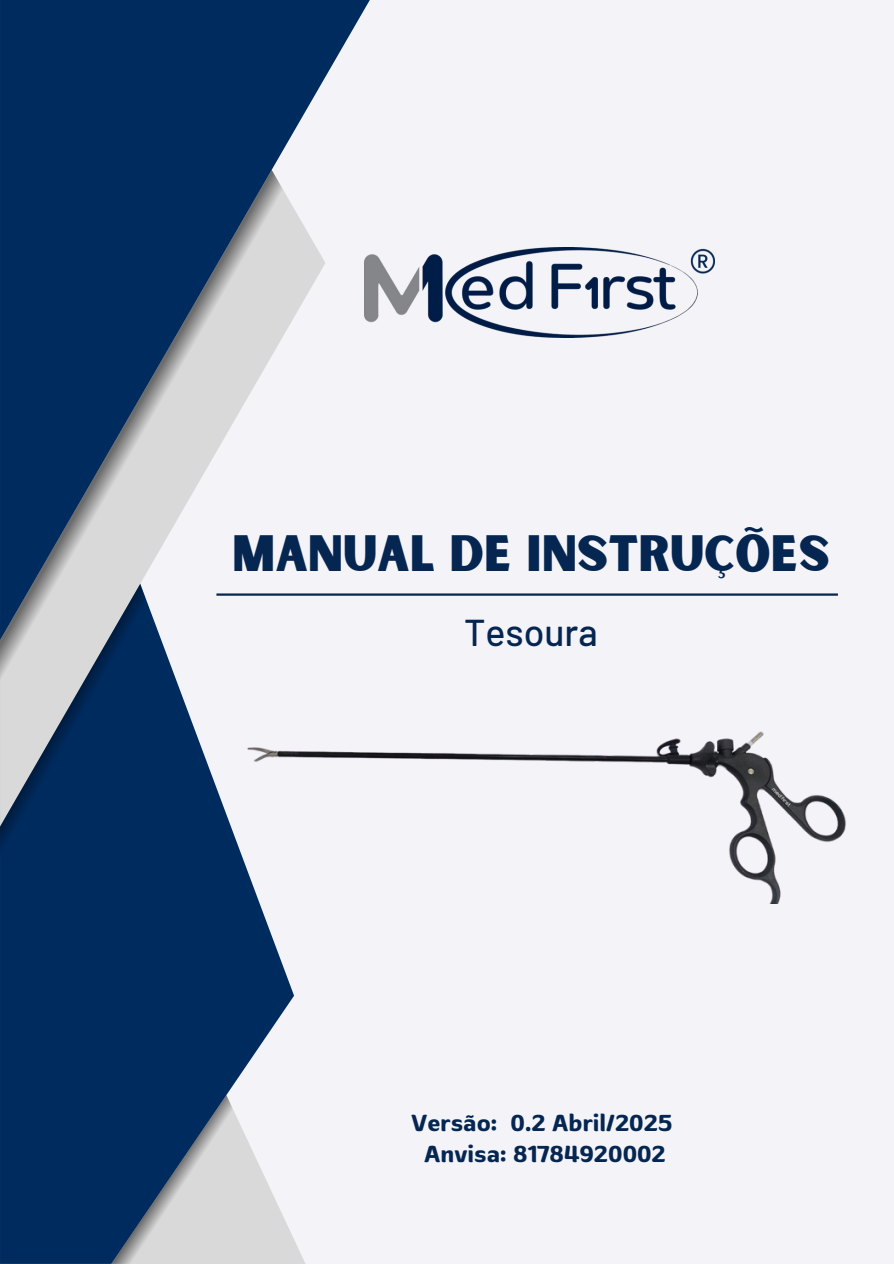
<style>
.page{position:relative;width:894px;height:1264px;background:#fff}
.page>*{position:absolute;margin:0;border:0;box-sizing:border-box;transform-origin:0 0}
.t1{font:48.75px "Sunborn Sans One";color:#042650}
.t2{font:500 37.35px "Barlow";color:#042650}
.t3{font:600 25.5px "Banburi";color:#042650}
</style>
<div class="page">
<div style="left:0;top:0;width:893px;height:1263px;background:#f4f3f8"></div>
<svg style="left:0;top:826px;width:294px;height:437px;background:#234874"></svg>
<svg style="left:151px;top:695px;width:66px;height:131px;fill:#002b5f"></svg>
<svg style="left:0;top:0;width:369px;height:596px;fill:#002b5f"></svg>
<svg style="left:0;top:170px;width:287px;height:525px"></svg>
<svg style="left:111px;top:1095px;width:127px;height:168px;background:#6e8299"></svg>
<svg style="left:0;top:583px;width:151px;height:293px;background:#4d6888"></svg>
<img style="left:364px;top:247px;width:350px;height:90px">
<hr style="left:216px;top:593px;width:621px;height:2px;background:#042650">
<img style="left:217px;top:659px;width:629px;height:244px">
<h1 class="t1" style="left:232px;top:522px;width:599px">MANUAL DE INSTRUÇÕES</h1>
<p class="t2" style="left:464px;top:608px;width:135px">Tesoura</p>
<p class="t3" style="left:411px;top:1107px;width:263px">Versão: 0.2 Abril/2025</p>
<h2 class="t3" style="left:424px;top:1137px;width:243px">Anvisa: 81784920002</h2>
</div>
